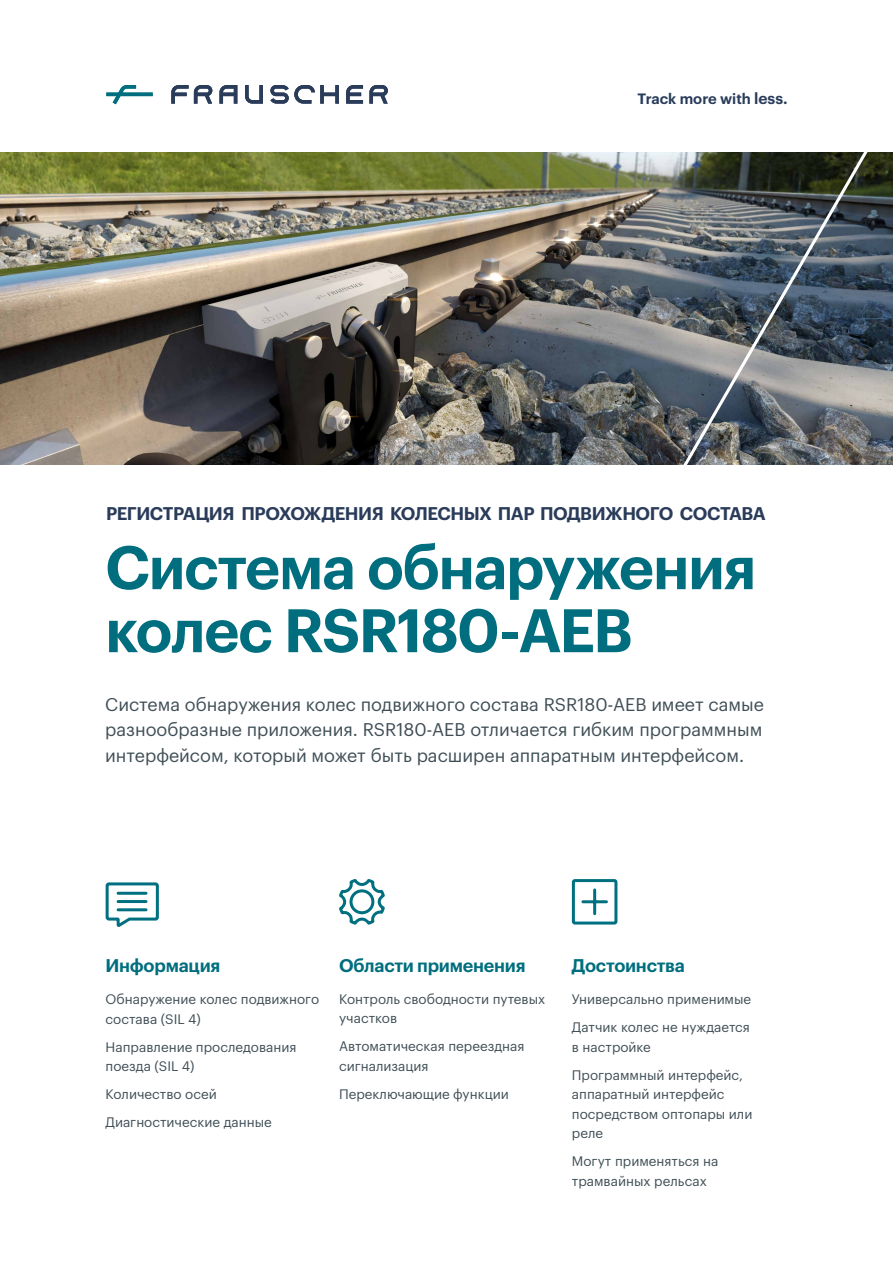
<style>
.page{position:relative;width:893px;height:1263px;background:#fff}
.page>*{position:absolute;margin:0;border:0;box-sizing:border-box;transform-origin:0 0}
.t1{font:600 60px/63px "Graphik LCG";letter-spacing:-.025em;color:#006e7e}
.t2{font:18px/25.5px "Graphik LCG";color:#3f4e55;text-align:justify}
.t3{font:600 18px "Graphik LCG";letter-spacing:-.03em;color:#2a3c5a}
.t4{font:600 18px "Graphik LCG";letter-spacing:-.015em;color:#006e7e}
.t5{font:600 14.7px "Graphik LCG";color:#293c5a}
.t6{font:13.5px/19.5px "Graphik LCG";color:#3f4e55}
.s1{font-size:15.45px}
</style>
<div class="page">
<img style="left:0;top:153px;width:893px;height:312px">
<img style="left:660px;top:152px;width:213px;height:313px">
<svg style="left:346px;top:85px;width:17px;height:19px"></svg>
<svg style="left:245px;top:85px;width:18px;height:19px"></svg>
<svg style="left:219px;top:85px;width:18px;height:19px"></svg>
<svg style="left:270px;top:85px;width:69px;height:19px"></svg>
<svg style="left:369px;top:85px;width:19px;height:19px"></svg>
<svg style="left:171px;top:85px;width:41px;height:19px"></svg>
<svg style="left:106px;top:85px;width:47px;height:19px"></svg>
<svg style="left:105px;top:882px;width:54px;height:45px"></svg>
<hr style="left:118px;top:892px;width:28px;height:3px;background:#007080">
<hr style="left:118px;top:900px;width:28px;height:3px;background:#007080">
<hr style="left:118px;top:908px;width:28px;height:3px;background:#007080">
<svg style="left:339px;top:879px;width:46px;height:46px"></svg>
<div style="left:572px;top:879px;width:45px;height:45px;border:3px solid #007080;border-radius:2px"></div>
<hr style="left:583px;top:900px;width:23px;height:3px;background:#007080">
<hr style="left:593px;top:890px;width:3px;height:24px;background:#007080">
<p class="t5" style="left:637px;top:87px;width:152px">Track more with <span class="s1">less.</span></p>
<h2 class="t3" style="left:106px;top:499px;width:661px">РЕГИСТРАЦИЯ ПРОХОЖДЕНИЯ КОЛЕСНЫХ ПАР ПОДВИЖНОГО СОСТАВА</h2>
<h1 class="t1" style="left:105px;top:531px;width:652px">Система обнаружения колес RSR180-AEB</h1>
<h2 class="t2" style="left:105px;top:690px;width:660px">Система обнаружения колес подвижного состава RSR180-AEB имеет самые разнообразные приложения. RSR180-AEB отличается гибким программным интерфейсом, который может быть расширен аппаратным интерфейсом.</h2>
<h2 class="t4" style="left:106px;top:951px;width:116px">Информация</h2>
<p class="t6" style="left:106px;top:988px;width:215px">Обнаружение колес подвижного состава (SIL 4)</p>
<p class="t6" style="left:106px;top:1036px;width:192px">Направление проследования поезда (SIL 4)</p>
<p class="t6" style="left:106px;top:1079px;width:168px;line-height:28px">Количество осей<br>Диагностические данные</p>
<h2 class="t4" style="left:339px;top:951px;width:188px">Области применения</h2>
<p class="t6" style="left:339px;top:988px;width:208px">Контроль свободности путевых участков</p>
<p class="t6" style="left:339px;top:1036px;width:187px">Автоматическая переездная сигнализация</p>
<p class="t6" style="left:339px;top:1083px;width:171px">Переключающие функции</p>
<h2 class="t4" style="left:572px;top:951px;width:115px">Достоинства</h2>
<p class="t6" style="left:572px;top:984px;width:181px;line-height:28px">Универсально применимые<br>Датчик колес не нуждается</p>
<p class="t6" style="left:572px;top:1031px;width:173px;line-height:28px">в настройке<br>Программный интерфейс,</p>
<p class="t6" style="left:572px;top:1083px;width:182px">аппаратный интерфейс посредством оптопары или реле</p>
<p class="t6" style="left:572px;top:1150px;width:148px">Могут применяться на трамвайных рельсах</p>
</div>
